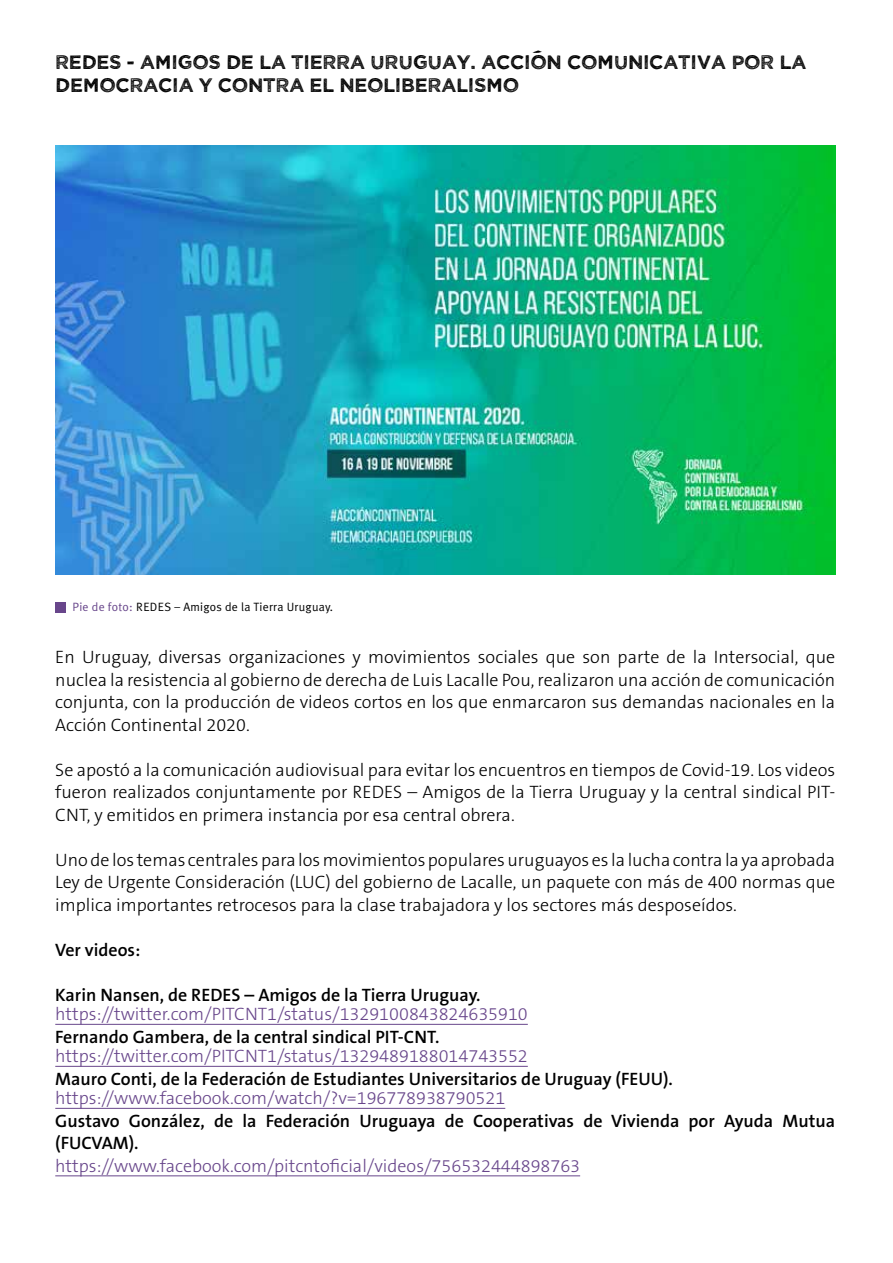
<style>
.page{position:relative;width:893px;height:1263px;background:#fff}
.page>*{position:absolute;margin:0;border:0;box-sizing:border-box;transform-origin:0 0}
.t1{font:19.5px/23.4px "Wicked Grit";letter-spacing:-.02em;color:#000}
.t2{font:300 18px/22.5px "The Sans B3";color:#000;text-align:justify}
.t3{font:600 18px/22.5px "The Sans B6";color:#000}
.t4{font:300 18px "The Sans B3";color:#68468b}
.t5{font:12px "Meta Plus Normal";letter-spacing:.02em;color:#000}
.s1{color:#68468b}
</style>
<div class="page">
<div style="left:55px;top:602px;width:11px;height:10px;background:#68468b"></div>
<hr style="left:55px;top:1024px;width:473px;height:1px;background:#68468b">
<hr style="left:55px;top:1066px;width:473px;height:1px;background:#68468b">
<hr style="left:55px;top:1108px;width:450px;height:1px;background:#68468b">
<hr style="left:55px;top:1175px;width:525px;height:1px;background:#68468b">
<img style="left:55px;top:146px;width:780px;height:428px">
<p class="t1" style="left:55px;top:49px;width:753px">REDES - AMIGOS DE LA TIERRA URUGUAY. ACCIÓN COMUNICATIVA POR LA<br>DEMOCRACIA Y CONTRA EL NEOLIBERALISMO</p>
<p class="t5" style="left:73px;top:600px;width:262px"><span class="s1">Pie de foto:</span> REDES – Amigos de la Tierra Uruguay.</p>
<p class="t2" style="left:55px;top:647px;width:781px">En Uruguay, diversas organizaciones y movimientos sociales que son parte de la Intersocial, que nuclea la resistencia al gobierno de derecha de Luis Lacalle Pou, realizaron una acción de comunicación conjunta, con la producción de videos cortos en los que enmarcaron sus demandas nacionales en la Acción Continental 2020.</p>
<p class="t2" style="left:55px;top:759px;width:781px">Se apostó a la comunicación audiovisual para evitar los encuentros en tiempos de Covid-19. Los videos fueron realizados conjuntamente por REDES – Amigos de la Tierra Uruguay y la central sindical PIT-CNT, y emitidos en primera instancia por esa central obrera.</p>
<p class="t2" style="left:55px;top:849px;width:781px">Uno de los temas centrales para los movimientos populares uruguayos es la lucha contra la ya aprobada Ley de Urgente Consideración (LUC) del gobierno de Lacalle, un paquete con más de 400 normas que implica importantes retrocesos para la clase trabajadora y los sectores más desposeídos.</p>
<p class="t3" style="left:55px;top:939px;width:87px">Ver videos:</p>
<p class="t3" style="left:55px;top:984px;width:427px">Karin Nansen, de REDES – Amigos de la Tierra Uruguay.</p>
<p class="t4" style="left:55px;top:1005px;width:474px">https://twitter.com/PITCNT1/status/1329100843824635910</p>
<p class="t3" style="left:55px;top:1026px;width:386px">Fernando Gambera, de la central sindical PIT-CNT.</p>
<p class="t4" style="left:55px;top:1047px;width:474px">https://twitter.com/PITCNT1/status/1329489188014743552</p>
<p class="t3" style="left:55px;top:1068px;width:619px">Mauro Conti, de la Federación de Estudiantes Universitarios de Uruguay (FEUU).</p>
<p class="t4" style="left:55px;top:1089px;width:451px">https://www.facebook.com/watch/?v=196778938790521</p>
<p class="t3" style="left:55px;top:1110px;width:781px">Gustavo González, de la Federación Uruguaya de Cooperativas de Vivienda por Ayuda Mutua (FUCVAM).</p>
<p class="t4" style="left:55px;top:1156px;width:526px">https://www.facebook.com/pitcntoficial/videos/756532444898763</p>
</div>
